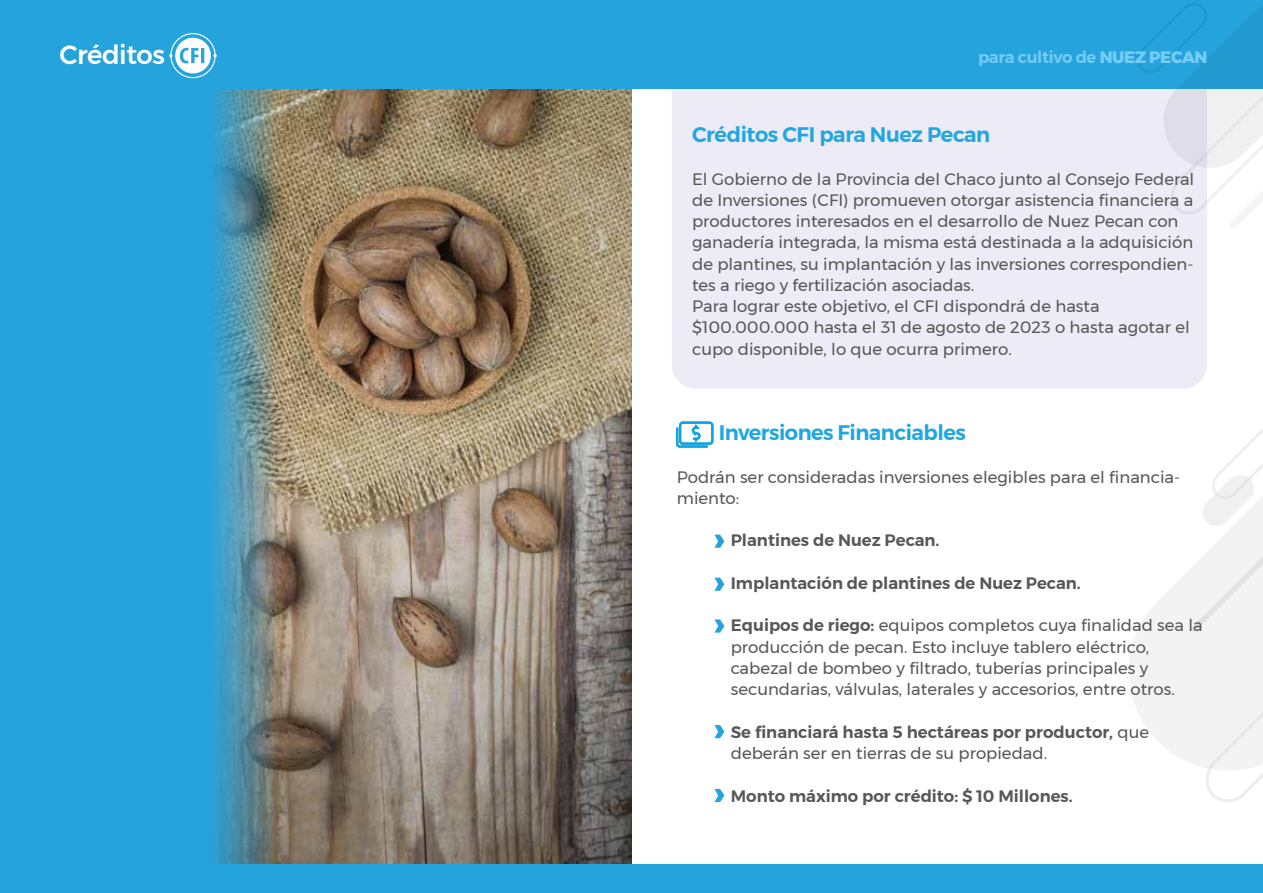
<style>
.page{position:relative;width:1263px;height:893px;background:#fff}
.page>*{position:absolute;margin:0;border:0;box-sizing:border-box;transform-origin:0 0}
.t1{font:500 26.1px "Montserrat";letter-spacing:-.02em;color:#fff}
.t2{font:600 21px "Montserrat";letter-spacing:-.025em;color:#20a7e0}
.t3{font:16.5px/21.3px "Montserrat";color:#575756}
.t4{font:600 16.5px/21.3px "Montserrat";color:#575756}
.t5{font:600 16.5px "Montserrat";letter-spacing:-.02em;color:#75ccf4}
.s1{font-weight:800}
.s2{font-weight:600}
.s3{font-weight:400}
</style>
<div class="page">
<img style="left:278px;top:88px;width:354px;height:776px">
<svg style="left:0;top:88px;width:278px;height:776px;background:#339ece"></svg>
<div style="left:672px;top:66px;width:535px;height:323px;background:#edebf6;border-radius:24px"></div>
<div style="left:0;top:0;width:1263px;height:88px;background:#25a3dd"></div>
<svg style="left:1129px;top:386px;width:65px;height:377px"></svg>
<svg style="left:1191px;top:428px;width:72px;height:374px"></svg>
<svg style="left:1137px;top:3px;width:126px;height:225px"></svg>
<svg style="left:676px;top:421px;width:37px;height:27px"></svg>
<svg style="left:169px;top:33px;width:48px;height:45px"></svg>
<div style="left:0;top:864px;width:1263px;height:29px;background:#25a3dd"></div>
<svg style="left:714px;top:535px;width:10px;height:13px"></svg>
<svg style="left:714px;top:578px;width:10px;height:13px"></svg>
<svg style="left:714px;top:619px;width:10px;height:14px"></svg>
<svg style="left:714px;top:725px;width:10px;height:13px"></svg>
<svg style="left:714px;top:789px;width:10px;height:13px"></svg>
<h1 class="t1" style="left:60px;top:34px;width:107px">Créditos</h1>
<p class="t5" style="left:978px;top:44px;width:231px">para cultivo de <span class="s1">NUEZ PECAN</span></p>
<p class="t2" style="left:692px;top:118px;width:300px">Créditos CFI para Nuez Pecan</p>
<p class="t3" style="left:692px;top:168px;width:504px">El Gobierno de la Provincia del Chaco junto al Consejo Federal de Inversiones (CFI) promueven otorgar asistencia financiera a productores interesados en el desarrollo de Nuez Pecan con ganadería integrada, la misma está destinada a la adquisición de plantines, su implantación y las inversiones correspondien&shy;tes a riego y fertilización asociadas.<br>Para lograr este objetivo, el CFI dispondrá de hasta $100.000.000 hasta el 31 de agosto de 2023 o hasta agotar el cupo disponible, lo que ocurra primero.</p>
<p class="t2" style="left:719px;top:416px;width:249px">Inversiones Financiables</p>
<p class="t3" style="left:677px;top:466px;width:505px">Podrán ser consideradas inversiones elegibles para el financia&shy;miento:</p>
<p class="t4" style="left:731px;top:530px;width:210px">Plantines de Nuez Pecan.</p>
<p class="t4" style="left:731px;top:572px;width:351px">Implantación de plantines de Nuez Pecan.</p>
<p class="t3" style="left:731px;top:615px;width:473px"><span class="s2">Equipos de riego:</span> equipos completos cuya finalidad sea la producción de pecan. Esto incluye tablero eléctrico, cabezal de bombeo y filtrado, tuberías principales y secundarias, válvulas, laterales y accesorios, entre otros.</p>
<p class="t4" style="left:731px;top:721px;width:420px">Se financiará hasta 5 hectáreas por productor, <span class="s3">que deberán ser en tierras de su propiedad.</span></p>
<p class="t4" style="left:731px;top:785px;width:343px">Monto máximo por crédito: $ 10 Millones.</p>
</div>
